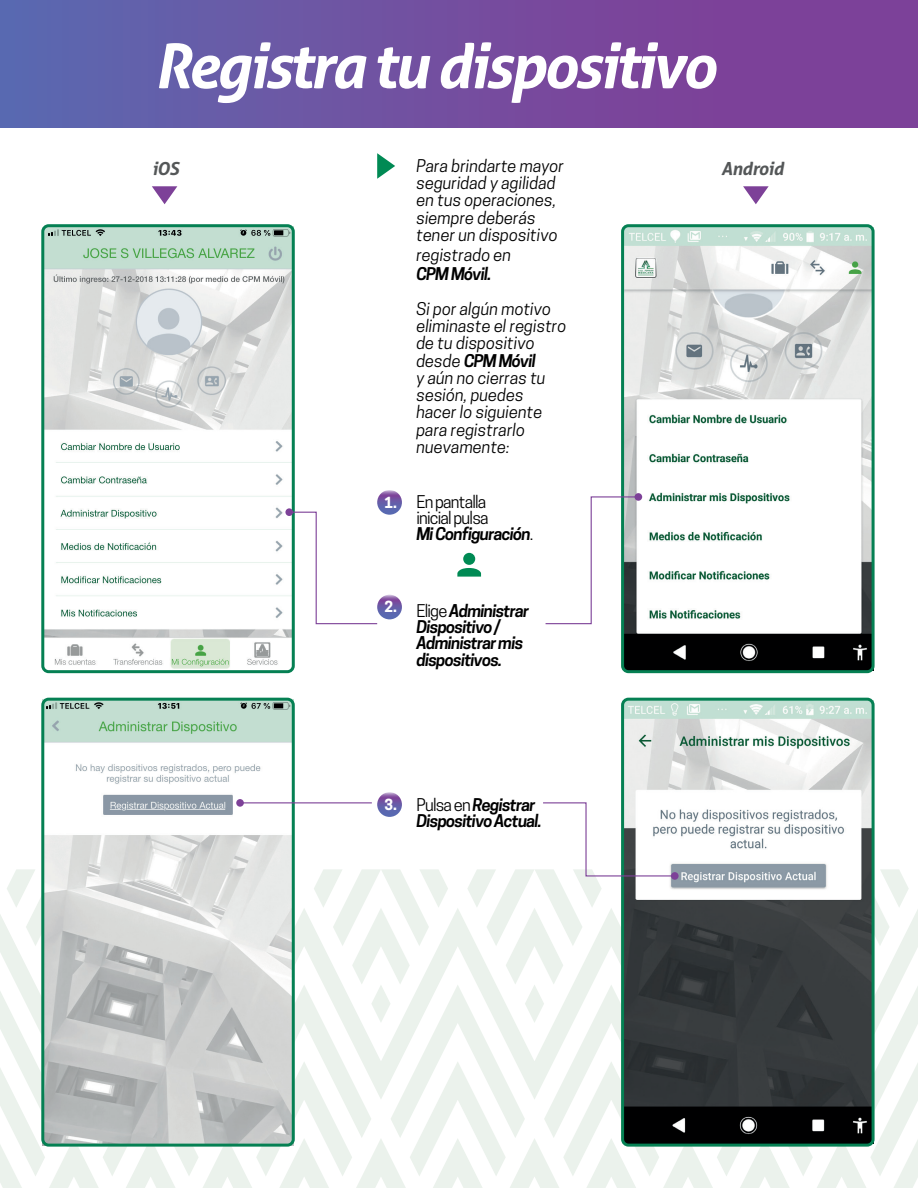
<style>
.page{position:relative;width:918px;height:1188px;background:#fff}
.page>*{position:absolute;margin:0;border:0;box-sizing:border-box;transform-origin:0 0}
.t1{font:italic 700 61.5px "Aller";letter-spacing:-.045em;color:#fff}
.t2{font:italic 700 18px "Aller";letter-spacing:-.025em;color:#545758}
.t3{font:italic 16.5px/17.2px "Cooper Hewitt";color:#000}
.t4{font:italic 600 16.5px/16.2px "Cooper Hewitt";letter-spacing:-.045em;color:#000}
.t5{font:16.5px/16.2px "Cooper Hewitt";letter-spacing:-.045em;color:#000}
.t6{font:700 14.4px "Cooper Hewitt";color:#fff}
.s1{font-weight:600}
.s2{font-weight:700;font-size:14.4px;color:#fff}
.s3{font-weight:600;font-style:italic}
.s4{font-weight:400;font-style:normal}
</style>
<div class="page">
<svg style="left:0;top:869px;width:918px;height:319px"></svg>
<img style="left:625px;top:702px;width:246px;height:441px">
<img style="left:45px;top:699px;width:249px;height:444px">
<div style="left:0;top:0;width:918px;height:128px;background:linear-gradient(to right,#5e66ae,#833a94)"></div>
<svg style="left:152px;top:186px;width:25px;height:18px"></svg>
<svg style="left:743px;top:186px;width:26px;height:18px"></svg>
<div style="left:41px;top:698px;width:254px;height:449px;border:3px solid #058053;border-radius:6px"></div>
<div style="left:621px;top:698px;width:254px;height:449px;border:3px solid #058053;border-radius:6px"></div>
<svg style="left:377px;top:792px;width:25px;height:25px"></svg>
<hr style="left:240px;top:802px;width:132px;height:1px;background:#7d4198">
<div style="left:236px;top:799px;width:8px;height:8px;background:#7d4198;border-radius:50%"></div>
<svg style="left:542px;top:802px;width:134px;height:75px"></svg>
<div style="left:671px;top:872px;width:8px;height:8px;background:#7d4198;border-radius:50%"></div>
<img style="left:625px;top:228px;width:246px;height:441px">
<img style="left:45px;top:228px;width:246px;height:441px">
<div style="left:41px;top:224px;width:254px;height:449px;border:3px solid #058053;border-radius:6px"></div>
<div style="left:621px;top:224px;width:254px;height:449px;border:3px solid #058053;border-radius:6px"></div>
<svg style="left:377px;top:490px;width:25px;height:25px"></svg>
<svg style="left:457px;top:568px;width:24px;height:9px"></svg>
<div style="left:463px;top:553px;width:12px;height:12px;background:#008a54;border-radius:50%"></div>
<svg style="left:377px;top:595px;width:25px;height:24px"></svg>
<svg style="left:377px;top:153px;width:18px;height:26px"></svg>
<svg style="left:545px;top:496px;width:95px;height:129px"></svg>
<div style="left:635px;top:493px;width:7px;height:8px;background:#7d4198;border-radius:50%"></div>
<svg style="left:288px;top:511px;width:90px;height:114px"></svg>
<div style="left:285px;top:508px;width:8px;height:8px;background:#7d4198;border-radius:50%"></div>
<h1 class="t1" style="left:154px;top:28px;width:563px">Registra tu dispositivo</h1>
<p class="t3" style="left:416px;top:157px;width:149px">Para brindarte mayor seguridad y agilidad en tus operaciones, siempre deberás tener un dispositivo</p>
<p class="t3" style="left:416px;top:246px;width:96px">registrado en</p>
<p class="t4" style="left:416px;top:266px;width:77px">CPM Móvil.</p>
<p class="t3" style="left:416px;top:300px;width:152px">Si por algún motivo eliminaste el registro de tu dispositivo desde <span class="s1">CPM Móvil<br></span>y aún no cierras tu sesión, puedes hacer lo siguiente para registrarlo nuevamente:</p>
<p class="t2" style="left:152px;top:158px;width:28px">iOS</p>
<p class="t2" style="left:721px;top:158px;width:64px">Android</p>
<p class="t5" style="left:416px;top:493px;width:119px;text-indent:-32px"><span class="s2">1.</span> En pantalla<br>inicial pulsa<br><span class="s3">Mi Configuración</span>.</p>
<p class="t6" style="left:385px;top:598px;width:14px">2.</p>
<p class="t4" style="left:416px;top:603px;width:114px"><span class="s4">Elige</span> Administrar<br>Dispositivo /<br>Administrar mis dispositivos.</p>
<p class="t6" style="left:385px;top:796px;width:14px">3.</p>
<p class="t4" style="left:416px;top:797px;width:127px"><span class="s4">Pulsa en</span> Registrar<br>Dispositivo Actual.</p>
</div>
